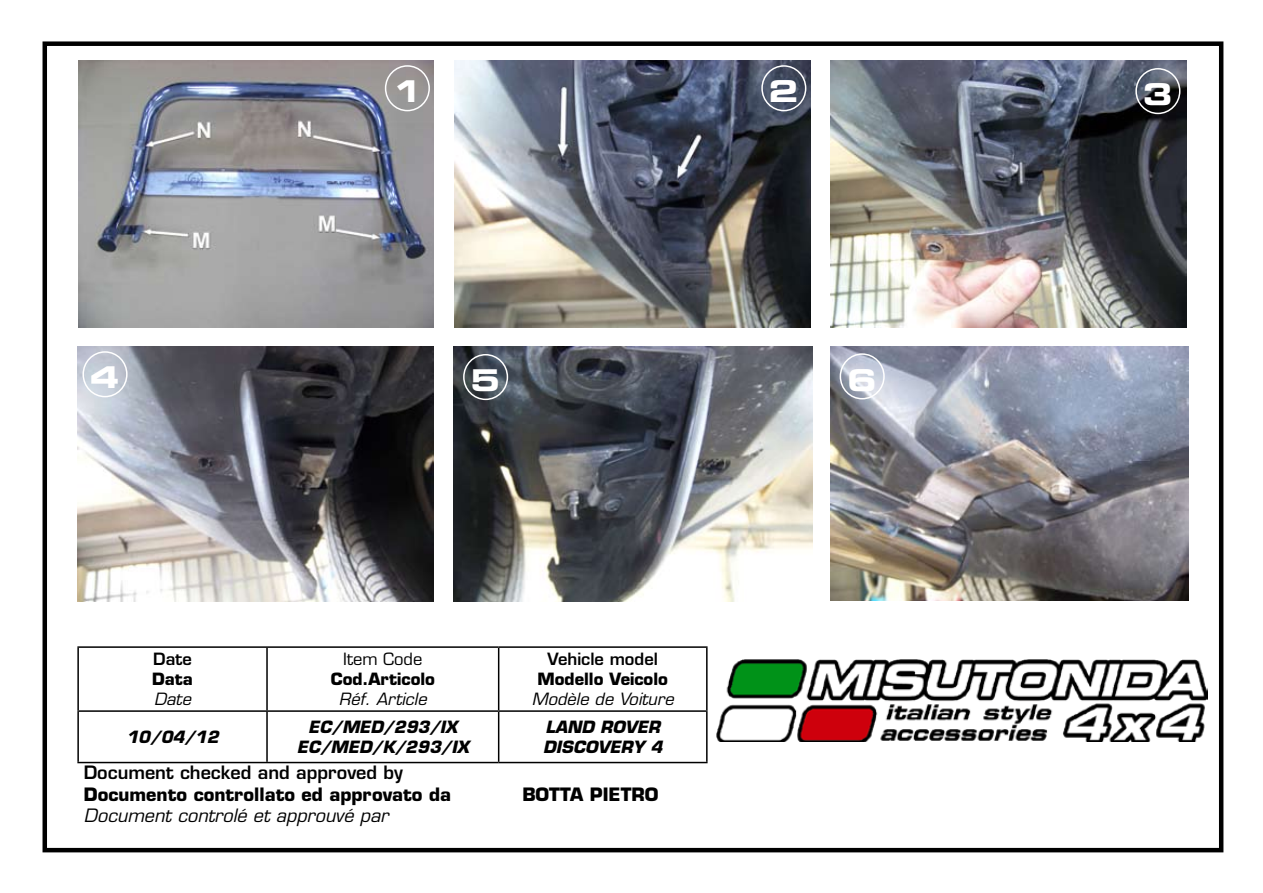
<style>
.page{position:relative;width:1263px;height:893px;background:#fff}
.page>*{position:absolute;margin:0;border:0;box-sizing:border-box;transform-origin:0 0}
.t1{font:30px "Eurostile LT Std Bold Ex 2";color:#fff}
.t2{font:700 18px "Eurostile LT Std";color:#000}
.t3{font:italic 18px "Eurostile LT Std";color:#000}
.t4{font:600 18px "Eurostile LT Std";color:#000}
.t5{font:italic 700 16.5px/19.8px "Eurostile LT Std";color:#000;text-align:center}
.t6{font:700 16.5px "Eurostile LT Std";color:#000}
.t7{font:italic 16.5px "Eurostile LT Std";color:#000}
.t8{font:600 16.5px "Eurostile LT Std";color:#000}
.t9{font:16.5px "Eurostile LT Std";color:#000}
</style>
<div class="page">
<div style="left:43px;top:41px;width:1180px;height:811px;border:4px solid #000"></div>
<img style="left:78px;top:61px;width:356px;height:267px">
<div style="left:385px;top:65px;width:45px;height:46px;border:2px solid #fff;border-radius:50%"></div>
<img style="left:455px;top:61px;width:355px;height:267px">
<div style="left:761px;top:65px;width:45px;height:46px;border:2px solid #fff;border-radius:50%"></div>
<img style="left:830px;top:61px;width:356px;height:267px">
<img style="left:78px;top:347px;width:356px;height:254px">
<div style="left:82px;top:351px;width:46px;height:46px;border:2px solid #fff;border-radius:50%"></div>
<img style="left:830px;top:346px;width:359px;height:255px">
<div style="left:840px;top:353px;width:45px;height:46px;border:2px solid #fff;border-radius:50%"></div>
<div style="left:1135px;top:68px;width:45px;height:46px;border:2px solid #fff;border-radius:50%"></div>
<img style="left:454px;top:347px;width:358px;height:254px">
<div style="left:463px;top:354px;width:45px;height:46px;border:2px solid #fff;border-radius:50%"></div>
<img style="left:716px;top:659px;width:491px;height:83px">
<hr style="left:77px;top:646px;width:190px;height:2px;background:#000">
<hr style="left:77px;top:648px;width:2px;height:62px;background:#000">
<hr style="left:267px;top:646px;width:232px;height:2px;background:#000">
<hr style="left:266px;top:648px;width:2px;height:62px;background:#000">
<hr style="left:499px;top:646px;width:209px;height:2px;background:#000">
<hr style="left:498px;top:648px;width:1px;height:62px;background:#000">
<hr style="left:706px;top:648px;width:2px;height:62px;background:#000">
<hr style="left:77px;top:710px;width:190px;height:2px;background:#000">
<hr style="left:77px;top:712px;width:2px;height:50px;background:#000">
<hr style="left:267px;top:710px;width:232px;height:2px;background:#000">
<hr style="left:266px;top:712px;width:2px;height:50px;background:#000">
<hr style="left:499px;top:710px;width:209px;height:2px;background:#000">
<hr style="left:498px;top:712px;width:1px;height:50px;background:#000">
<hr style="left:706px;top:712px;width:2px;height:50px;background:#000">
<hr style="left:77px;top:762px;width:190px;height:1px;background:#000">
<hr style="left:267px;top:762px;width:232px;height:1px;background:#000">
<hr style="left:499px;top:762px;width:209px;height:1px;background:#000">
<h1 class="t1" style="left:392px;top:71px;width:31px">1</h1>
<h1 class="t1" style="left:769px;top:71px;width:31px">2</h1>
<h1 class="t1" style="left:90px;top:357px;width:31px">4</h1>
<h1 class="t1" style="left:847px;top:359px;width:31px">6</h1>
<h1 class="t1" style="left:470px;top:359px;width:31px">5</h1>
<p class="t8" style="left:153px;top:649px;width:40px">Date</p>
<p class="t6" style="left:152px;top:669px;width:42px">Data</p>
<p class="t7" style="left:154px;top:689px;width:38px">Date</p>
<p class="t9" style="left:343px;top:649px;width:81px">Item Code</p>
<p class="t6" style="left:331px;top:669px;width:106px">Cod.Articolo</p>
<p class="t7" style="left:339px;top:689px;width:89px">Réf. Article</p>
<p class="t8" style="left:548px;top:649px;width:112px">Vehicle model</p>
<p class="t6" style="left:537px;top:669px;width:132px">Modello Veicolo</p>
<p class="t7" style="left:532px;top:689px;width:143px">Modèle de Voiture</p>
<p class="t5" style="left:126px;top:727px;width:94px">10/04/12</p>
<p class="t5" style="left:297px;top:717px;width:173px">EC/MED/293/IX<br>EC/MED/K/293/IX</p>
<p class="t5" style="left:543px;top:717px;width:121px;text-align:left">LAND ROVER<br>DISCOVERY 4</p>
<p class="t4" style="left:84px;top:761px;width:321px">Document checked and approved by</p>
<p class="t2" style="left:84px;top:783px;width:369px">Documento controllato ed approvato da</p>
<p class="t2" style="left:522px;top:783px;width:138px">BOTTA PIETRO</p>
<p class="t3" style="left:84px;top:805px;width:306px">Document controlé et approuvé par</p>
<h1 class="t1" style="left:1143px;top:73px;width:31px">3</h1>
</div>
